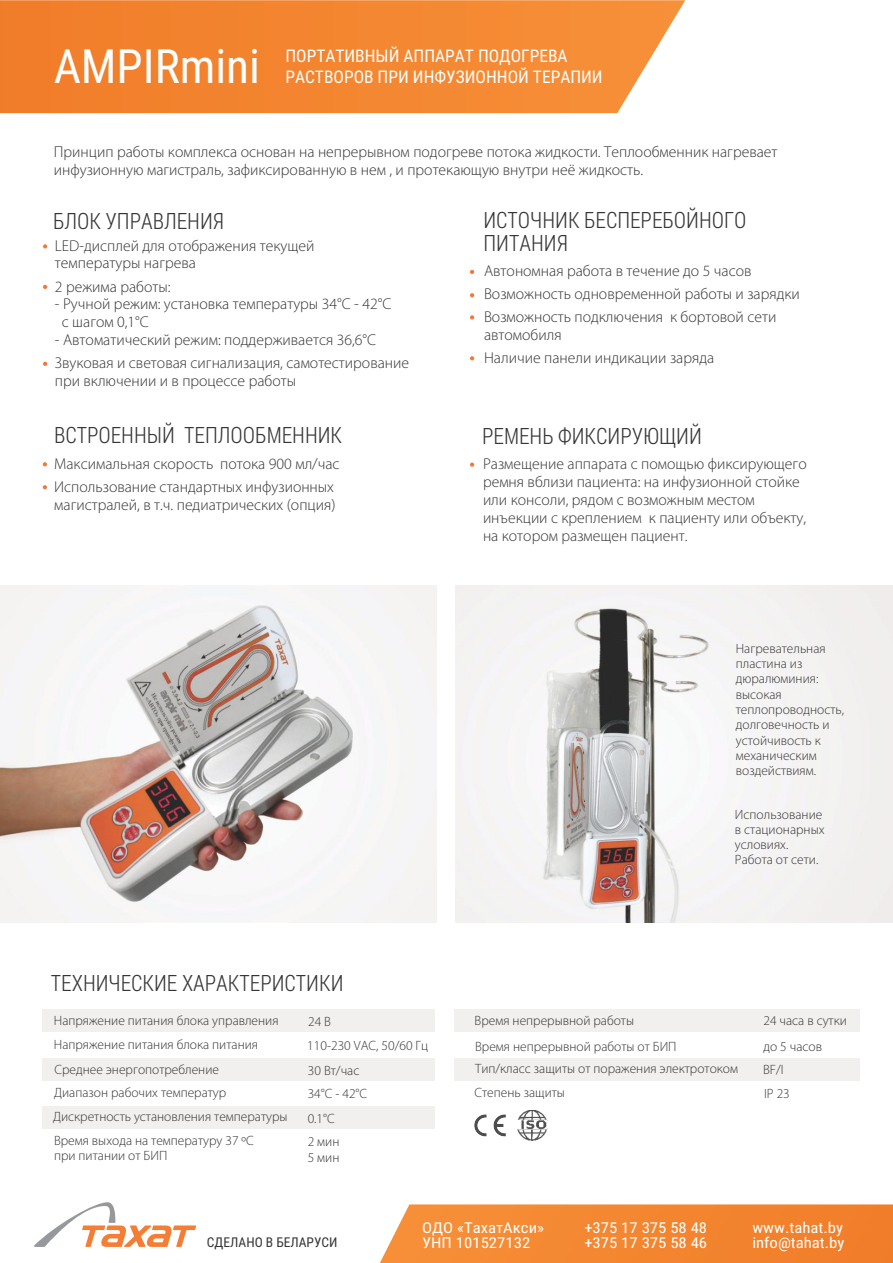
<style>
.page{position:relative;width:893px;height:1263px;background:#fff}
.page>*{position:absolute;margin:0;border:0;box-sizing:border-box;transform-origin:0 0}
.t1{font:47.25px "Roboto Condensed";color:#fff}
.t2{font:300 22.5px/23px "Roboto Condensed";color:#373535}
.t3{font:17.4px/20.9px "Roboto Condensed";color:#fff}
.t4{font:300 15.75px/17.9px "Myriad Pro";color:#373535}
.t5{font:15px/15.3px "Roboto Condensed";color:#fff;scale:1.12 1}
.t6{font:300 13.5px/15.3px "Myriad Pro";color:#373535}
.t7{font:13.5px "Roboto Condensed";color:#373535}
</style>
<div class="page">
<svg style="left:380px;top:1204px;width:513px;height:59px;background:#f48a37"></svg>
<svg style="left:0;top:0;width:685px;height:113px;background:#f48b3a"></svg>
<svg style="left:43px;top:244px;width:4px;height:4px"></svg>
<svg style="left:43px;top:285px;width:4px;height:4px"></svg>
<svg style="left:43px;top:362px;width:4px;height:4px"></svg>
<svg style="left:470px;top:270px;width:4px;height:4px"></svg>
<svg style="left:470px;top:315px;width:4px;height:4px"></svg>
<svg style="left:470px;top:293px;width:4px;height:4px"></svg>
<svg style="left:470px;top:356px;width:4px;height:4px"></svg>
<img style="left:0;top:586px;width:436px;height:336px">
<div style="left:454px;top:1058px;width:406px;height:22px;background:#f1f0ef"></div>
<div style="left:42px;top:1009px;width:393px;height:23px;background:#f1f0ef"></div>
<div style="left:42px;top:1058px;width:393px;height:22px;background:#f1f0ef"></div>
<div style="left:42px;top:1106px;width:393px;height:22px;background:#f1f0ef"></div>
<div style="left:454px;top:1009px;width:406px;height:23px;background:#f1f0ef"></div>
<img style="left:455px;top:585px;width:438px;height:337px">
<svg style="left:43px;top:462px;width:4px;height:4px"></svg>
<svg style="left:43px;top:485px;width:4px;height:4px"></svg>
<img style="left:474px;top:1114px;width:32px;height:23px">
<img style="left:517px;top:1111px;width:30px;height:29px">
<svg style="left:470px;top:462px;width:4px;height:5px"></svg>
<svg style="left:34px;top:1202px;width:162px;height:45px"></svg>
<h1 class="t1" style="left:54px;top:48px;width:208px">AMPIRmini</h1>
<p class="t3" style="left:285px;top:48px;width:319px">ПОРТАТИВНЫЙ АППАРАТ ПОДОГРЕВА<br>РАСТВОРОВ ПРИ ИНФУЗИОННОЙ ТЕРАПИИ</p>
<p class="t4" style="left:54px;top:144px;width:725px">Принцип работы комплекса основан на непрерывном подогреве потока жидкости. Теплообменник нагревает инфузионную магистраль, зафиксированную в нем , и протекающую внутри неё жидкость.</p>
<h2 class="t2" style="left:53px;top:211px;width:173px">БЛОК УПРАВЛЕНИЯ</h2>
<p class="t4" style="left:55px;top:238px;width:261px">LED-дисплей для отображения текущей температуры нагрева</p>
<p class="t4" style="left:55px;top:279px;width:117px">2 режима работы:</p>
<p class="t4" style="left:62px;top:297px;width:331px;text-indent:-7px">- Ручной режим: установка температуры 34°С - 42°С с шагом 0,1°С</p>
<p class="t4" style="left:55px;top:330px;width:356px;line-height:23.2px">- Автоматический режим: поддерживается 36,6°С<br>Звуковая и световая сигнализация, самотестирование</p>
<p class="t4" style="left:55px;top:373px;width:243px">при включении и в процессе работы</p>
<h2 class="t2" style="left:54px;top:426px;width:290px">ВСТРОЕННЫЙ ТЕПЛООБМЕННИК</h2>
<p class="t4" style="left:54px;top:453px;width:287px;line-height:23.2px">Максимальная скорость потока 900 мл/час<br>Использование стандартных инфузионных</p>
<p class="t4" style="left:54px;top:497px;width:283px">магистралей, в т.ч. педиатрических (опция)</p>
<h2 class="t2" style="left:51px;top:973px;width:294px">ТЕХНИЧЕСКИЕ ХАРАКТЕРИСТИКИ</h2>
<p class="t6" style="left:54px;top:1014px;width:226px">Напряжение питания блока управления</p>
<p class="t6" style="left:54px;top:1038px;width:206px">Напряжение питания блока питания</p>
<p class="t6" style="left:54px;top:1059px;width:174px;line-height:22.8px">Среднее энергопотребление<br>Диапазон рабочих температур</p>
<p class="t6" style="left:53px;top:1106px;width:236px;line-height:24px">Дискретность установления температуры<br>Время выхода на температуру 37 ºC</p>
<p class="t6" style="left:54px;top:1149px;width:115px">при питании от БИП</p>
<p class="t6" style="left:307px;top:1011px;width:122px;line-height:23.9px">24 В<br>110-230 VAC, 50/60 Гц</p>
<p class="t6" style="left:308px;top:1064px;width:53px">30 Вт/час</p>
<p class="t6" style="left:308px;top:1108px;width:33px;line-height:23px">0.1°С<br>2 мин</p>
<p class="t6" style="left:308px;top:1151px;width:33px">5 мин</p>
<p class="t6" style="left:308px;top:1087px;width:61px">34°С - 42°С</p>
<h2 class="t2" style="left:483px;top:211px;width:265px">ИСТОЧНИК БЕСПЕРЕБОЙНОГО<br>ПИТАНИЯ</h2>
<p class="t4" style="left:484px;top:260px;width:317px;line-height:23.2px">Автономная работа в течение до 5 часов<br>Возможность одновременной работы и зарядки<br>Возможность подключения к бортовой сети</p>
<p class="t4" style="left:484px;top:325px;width:232px;line-height:23.2px">автомобиля<br>Наличие панели индикации заряда</p>
<h2 class="t2" style="left:482px;top:426px;width:221px">РЕМЕНЬ ФИКСИРУЮЩИЙ</h2>
<p class="t4" style="left:483px;top:457px;width:325px">Размещение аппарата с помощью фиксирующего ремня вблизи пациента: на инфузионной стойке или консоли, рядом с возможным местом инъекции с креплением к пациенту или объекту, на котором размещен пациент.</p>
<p class="t6" style="left:736px;top:642px;width:110px">Нагревательная пластина из дюралюминия: высокая теплопроводность, долговечность и устойчивость к механическим воздействиям.</p>
<p class="t6" style="left:735px;top:807px;width:91px">Использование в стационарных условиях.<br>Работа от сети.</p>
<p class="t6" style="left:475px;top:1009px;width:203px;line-height:25.3px">Время непрерывной работы<br>Время непрерывной работы от БИП</p>
<p class="t6" style="left:763px;top:1009px;width:85px;line-height:25.2px">24 часа в сутки до 5 часов</p>
<p class="t6" style="left:475px;top:1062px;width:265px">Тип/класс защиты от поражения электротоком</p>
<p class="t6" style="left:474px;top:1086px;width:92px">Степень защиты</p>
<p class="t6" style="left:763px;top:1063px;width:22px">ВF/I</p>
<p class="t6" style="left:764px;top:1087px;width:27px">IP 23</p>
<p class="t7" style="left:207px;top:1237px;width:132px">СДЕЛАНО В БЕЛАРУСИ</p>
<p class="t5" style="left:422px;top:1221px;width:111px">ОДО «ТахатАкси»<br>УНП 101527132</p>
<p class="t5" style="left:584px;top:1221px;width:111px">+375 17 375 58 48 +375 17 375 58 46</p>
<p class="t5" style="left:752px;top:1221px;width:84px">www.tahat.by info@tahat.by</p>
</div>
